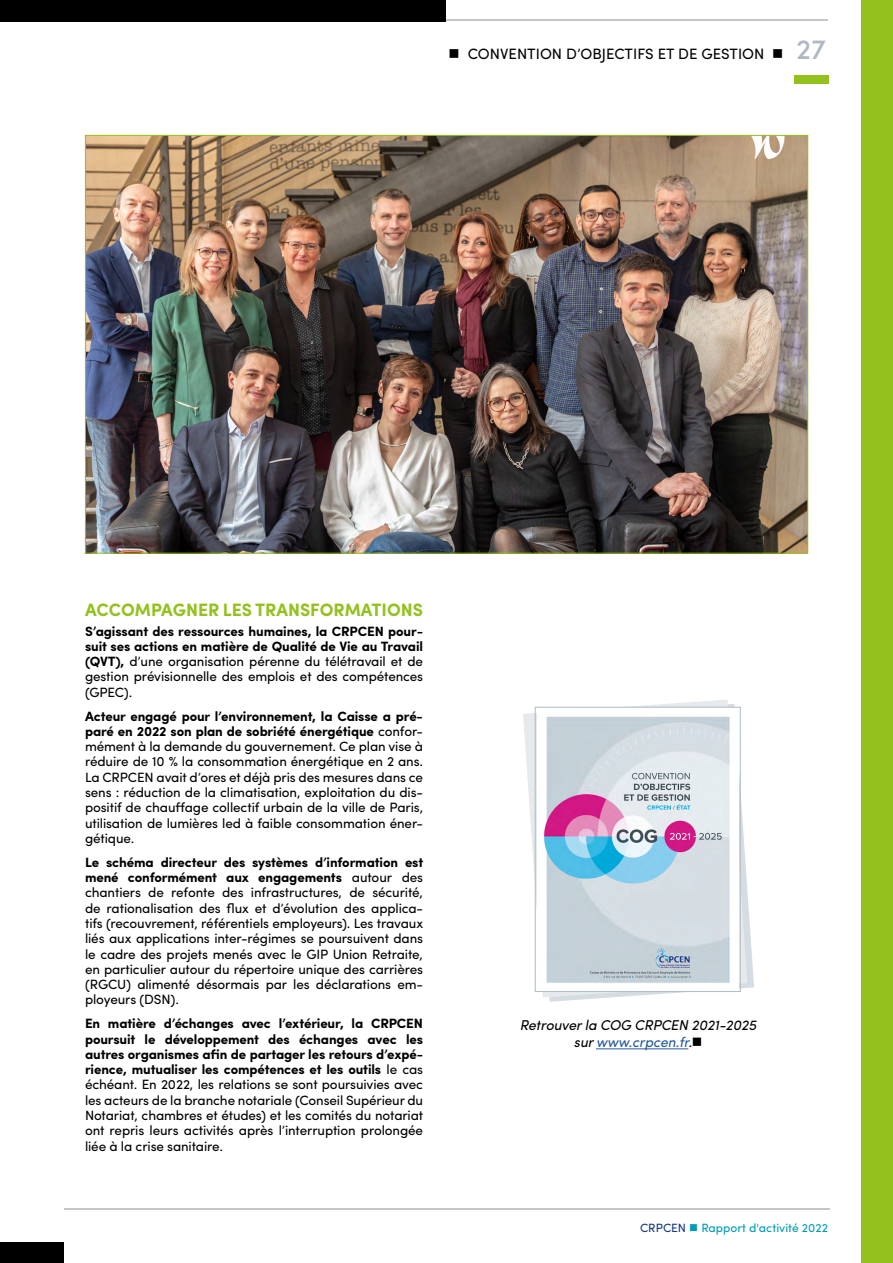
<style>
.page{position:relative;width:893px;height:1263px;background:#fff}
.page>*{position:absolute;margin:0;border:0;box-sizing:border-box;transform-origin:0 0}
.t1{font:700 18px "Sofia Pro";color:#95c11f}
.t2{font:15px "Sofia Pro";color:#000}
.t3{font:italic 14.25px/17.1px "Sofia Pro";letter-spacing:-.01em;color:#000;text-align:center}
.t4{font:13.5px/15.3px "Sofia Pro";letter-spacing:-.01em;color:#000;text-align:justify}
.t5{font:700 13.5px/15.3px "Sofia Pro";letter-spacing:-.01em;color:#000;text-align:justify}
.t6{font:12px "Sofia Pro";color:#009cb4}
.s1{font-weight:500;font-size:28.2px;color:#b0b8c3}
.s2{font-weight:400}
.s3{font-weight:700}
.s4{color:#275b9b}
.s5{color:#14387f}
</style>
<div class="page">
<hr style="left:64px;top:1208px;width:766px;height:2px;background:#c6c6c6">
<div style="left:794px;top:75px;width:34px;height:9px;background:#95c11f"></div>
<div style="left:0;top:1242px;width:64px;height:21px;background:#000"></div>
<div style="left:861px;top:0;width:32px;height:1263px;background:#95c11f"></div>
<hr style="left:443px;top:19px;width:385px;height:2px;background:#c6c6c6">
<div style="left:0;top:0;width:446px;height:21px;background:#000"></div>
<img style="left:87px;top:137px;width:719px;height:415px">
<svg style="left:543px;top:888px;width:211px;height:114px"></svg>
<svg style="left:523px;top:700px;width:224px;height:297px"></svg>
<hr style="left:596px;top:1048px;width:92px;height:1px;background:#275b9b">
<img style="left:537px;top:709px;width:201px;height:281px">
<div style="left:535px;top:707px;width:206px;height:285px;border:1px solid #afbbc3"></div>
<p class="t2" style="left:448px;top:42px;width:379px">■ CONVENTION D’OBJECTIFS ET DE GESTION ■ <span class="s1">27</span></p>
<h1 class="t1" style="left:85px;top:596px;width:340px">ACCOMPAGNER LES TRANSFORMATIONS</h1>
<p class="t5" style="left:85px;top:622px;width:340px">S’agissant des ressources humaines, la CRPCEN pour&shy;suit ses actions en matière de Qualité de Vie au Travail (QVT), <span class="s2">d’une organisation pérenne du télétravail et de gestion prévisionnelle des emplois et des compétences (GPEC).</span></p>
<p class="t4" style="left:85px;top:707px;width:340px"><span class="s3">Acteur engagé pour l’environnement, la Caisse a pré&shy;paré en 2022 son plan de sobriété énergétique</span> confor&shy;mément à la demande du gouvernement. Ce plan vise à réduire de 10 % la consommation énergétique en 2 ans.<br>La CRPCEN avait d’ores et déjà pris des mesures dans ce sens : réduction de la climatisation, exploitation du dis&shy;positif de chauffage collectif urbain de la ville de Paris, utilisation de lumières led à faible consommation éner&shy;gétique.</p>
<p class="t4" style="left:85px;top:853px;width:340px"><span class="s3">Le schéma directeur des systèmes d’information est mené conformément aux engagements</span> autour des chantiers de refonte des infrastructures, de sécurité, de rationalisation des flux et d’évolution des applica&shy;tifs (recouvrement, référentiels employeurs). Les travaux liés aux applications inter-régimes se poursuivent dans le cadre des projets menés avec le GIP Union Retraite, en particulier autour du répertoire unique des carrières (RGCU) alimenté désormais par les déclarations em&shy;ployeurs (DSN).</p>
<p class="t4" style="left:85px;top:1015px;width:340px"><span class="s3">En matière d’échanges avec l’extérieur, la CRPCEN poursuit le développement des échanges avec les autres organismes afin de partager les retours d’expé&shy;rience, mutualiser les compétences et les outils</span> le cas échéant. En 2022, les relations se sont poursuivies avec les acteurs de la branche notariale (Conseil Supérieur du Notariat, chambres et études) et les comités du notariat ont repris leurs activités après l’interruption prolongée liée à la crise sanitaire.</p>
<p class="t3" style="left:520px;top:1016px;width:238px">Retrouver la COG CRPCEN 2021-2025 sur <span class="s4">www.crpcen.fr</span>.■</p>
<p class="t6" style="left:640px;top:1219px;width:190px"><span class="s5">CRPCEN</span> ■ Rapport d'activité 2022</p>
</div>
